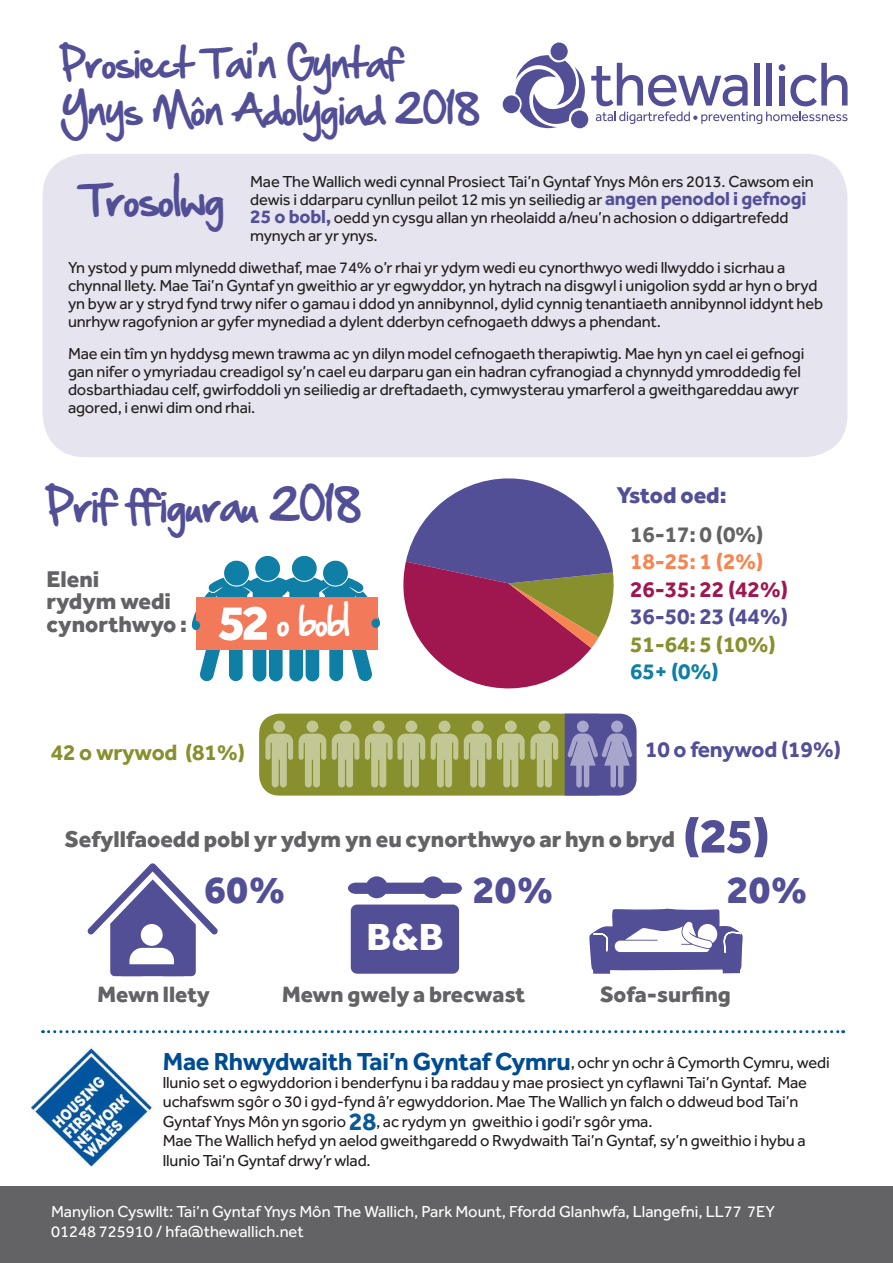
<style>
.page{position:relative;width:893px;height:1263px;background:#fff}
.page>*{position:absolute;margin:0;border:0;box-sizing:border-box;transform-origin:0 0}
.t1{font:800 51.15px "Effra";color:#fff}
.t2{font:800 39.6px "Effra";color:#534f97}
.t3{font:39px "Hand Of Sean";color:#534f97}
.t4{font:800 39px "Effra";color:#fff}
.t5{font:36px/46.8px "Hand Of Sean";color:#534f97}
.t6{font:31.5px "Hand Of Sean";color:#fff}
.t7{font:700 25.5px "Effra";letter-spacing:-.01em;color:#004c91}
.t8{font:800 23.55px/22.5px "Effra";color:#636366}
.t9{font:800 23.55px "Effra";letter-spacing:-.01em;color:#534f97}
.t10{font:800 22.95px "Effra";color:#636366}
.t11{font:700 22.95px "Effra";letter-spacing:-.01em;color:#534f97}
.t12{font:700 22.95px "Effra";letter-spacing:-.01em;color:#88902d}
.t13{font:700 22.95px "Effra";letter-spacing:-.01em;color:#a01750}
.t14{font:700 22.95px "Effra";color:#636366}
.t15{font:700 22.95px "Effra";color:#f58551}
.t16{font:700 22.95px "Effra";color:#0f7fa5}
.t17{font:16.5px/18px "Effra";letter-spacing:-.01em;color:#231f20}
.t18{font:16.5px "Effra";color:#fff}
.s1{font-weight:700;font-size:19.5px;color:#534f97}
.s2{font-size:50.25px;color:#534f97}
.s3{font-weight:400;font-size:16.5px;color:#231f20}
.s4{font-weight:700;font-size:25.5px;color:#0a5998}
</style>
<div class="page">
<div style="left:43px;top:154px;width:804px;height:303px;background:#e5e4ef;border-radius:43px"></div>
<div style="left:550px;top:43px;width:18px;height:17px;background:#534f97;border-radius:50%"></div>
<div style="left:503px;top:95px;width:17px;height:18px;background:#534f97;border-radius:50%"></div>
<svg style="left:515px;top:53px;width:332px;height:76px"></svg>
<div style="left:0;top:1186px;width:893px;height:77px;background:#636366"></div>
<svg style="left:192px;top:555px;width:188px;height:127px"></svg>
<div style="left:196px;top:597px;width:181px;height:53px;background:#f3795b"></div>
<div style="left:372px;top:619px;width:8px;height:9px;background:#0f7fa5;border-radius:50%"></div>
<div style="left:192px;top:621px;width:8px;height:9px;background:#0f7fa5;border-radius:50%"></div>
<svg style="left:403px;top:478px;width:211px;height:211px"></svg>
<svg style="left:259px;top:714px;width:378px;height:81px;background:#989d68"></svg>
<svg style="left:589px;top:908px;width:154px;height:66px"></svg>
<svg style="left:87px;top:863px;width:131px;height:113px"></svg>
<svg style="left:348px;top:876px;width:114px;height:22px"></svg>
<div style="left:351px;top:904px;width:108px;height:70px;background:#534f97;border-radius:6px"></div>
<img style="left:30px;top:1048px;width:123px;height:119px">
<svg style="left:43px;top:1030px;width:801px;height:3px"></svg>
<p class="t5" style="left:61px;top:39px;width:421px">Prosiect Tai’n Gyntaf<br>Ynys Môn Adolygiad 2018</p>
<p class="t3" style="left:82px;top:164px;width:144px">Trosolwg</p>
<p class="t17" style="left:250px;top:173px;width:565px">Mae The Wallich wedi cynnal Prosiect Tai’n Gyntaf Ynys Môn ers 2013. Cawsom ein dewis i ddarparu cynllun peilot 12 mis yn seiliedig ar <span class="s1">angen penodol i gefnogi 25 o bobl,</span> oedd yn cysgu allan yn rheolaidd a/neu’n achosion o ddigartrefedd mynych ar yr ynys.</p>
<p class="t17" style="left:68px;top:258px;width:757px">Yn ystod y pum mlynedd diwethaf, mae 74% o’r rhai yr ydym wedi eu cynorthwyo wedi llwyddo i sicrhau a chynnal llety. Mae Tai’n Gyntaf yn gweithio ar yr egwyddor, yn hytrach na disgwyl i unigolion sydd ar hyn o bryd yn byw ar y stryd fynd trwy nifer o gamau i ddod yn annibynnol, dylid cynnig tenantiaeth annibynnol iddynt heb unrhyw ragofynion ar gyfer mynediad a dylent dderbyn cefnogaeth ddwys a phendant.</p>
<p class="t17" style="left:68px;top:344px;width:738px">Mae ein tîm yn hyddysg mewn trawma ac yn dilyn model cefnogaeth therapiwtig. Mae hyn yn cael ei gefnogi gan nifer o ymyriadau creadigol sy’n cael eu darparu gan ein hadran cyfranogiad a chynnydd ymroddedig fel dosbarthiadau celf, gwirfoddoli yn seiliedig ar dreftadaeth, cymwysterau ymarferol a gweithgareddau awyr agored, i enwi dim ond rhai.</p>
<p class="t3" style="left:47px;top:471px;width:316px">Prif ffigurau 2018</p>
<p class="t8" style="left:47px;top:567px;width:142px">Eleni<br>rydym wedi cynorthwyo :</p>
<p class="t1" style="left:219px;top:591px;width:52px">52</p>
<p class="t6" style="left:277px;top:594px;width:74px">o bobl</p>
<p class="t9" style="left:616px;top:480px;width:112px">Ystod oed:</p>
<p class="t14" style="left:630px;top:520px;width:135px">16-17: 0 (0%)</p>
<p class="t15" style="left:630px;top:548px;width:135px">18-25: 1 (2%)</p>
<p class="t13" style="left:630px;top:575px;width:159px">26-35: 22 (42%)</p>
<p class="t11" style="left:630px;top:603px;width:159px">36-50: 23 (44%)</p>
<p class="t12" style="left:630px;top:630px;width:147px">51-64: 5 (10%)</p>
<p class="t16" style="left:630px;top:658px;width:90px">65+ (0%)</p>
<p class="t12" style="left:51px;top:739px;width:196px">42 o wrywod (81%)</p>
<p class="t11" style="left:645px;top:735px;width:198px">10 o fenywod (19%)</p>
<p class="t8" style="left:65px;top:827px;width:707px">Sefyllfaoedd pobl yr ydym yn eu cynorthwyo ar hyn o bryd <span class="s2">(25)</span></p>
<p class="t2" style="left:204px;top:865px;width:83px">60%</p>
<p class="t4" style="left:366px;top:913px;width:78px">B&amp;B</p>
<p class="t2" style="left:473px;top:865px;width:82px">20%</p>
<p class="t2" style="left:727px;top:865px;width:82px">20%</p>
<p class="t10" style="left:98px;top:980px;width:114px">Mewn llety</p>
<p class="t10" style="left:282px;top:980px;width:245px">Mewn gwely a brecwast</p>
<p class="t10" style="left:600px;top:980px;width:132px">Sofa-surfing</p>
<p class="t7" style="left:163px;top:1046px;width:668px">Mae Rhwydwaith Tai’n Gyntaf Cymru<span class="s3">, ochr yn ochr â Cymorth Cymru, wedi</span></p>
<p class="t17" style="left:163px;top:1072px;width:646px;line-height:19.5px">llunio set o egwyddorion i benderfynu i ba raddau y mae prosiect yn cyflawni Tai’n Gyntaf. Mae uchafswm sgôr o 30 i gyd-fynd â’r egwyddorion. Mae The Wallich yn falch o ddweud bod Tai’n Gyntaf Ynys Môn yn sgorio <span class="s4">28</span>, ac rydym yn gweithio i godi’r sgôr yma.<br>Mae The Wallich hefyd yn aelod gweithgaredd o Rwydwaith Tai’n Gyntaf, sy’n gweithio i hybu a llunio Tai’n Gyntaf drwy’r wlad.</p>
<p class="t18" style="left:51px;top:1202px;width:725px">Manylion Cyswllt: Tai’n Gyntaf Ynys Môn The Wallich, Park Mount, Ffordd Glanhwfa, Llangefni, LL77 7EY</p>
<p class="t18" style="left:51px;top:1221px;width:254px">01248 725910 / hfa@thewallich.net</p>
</div>
